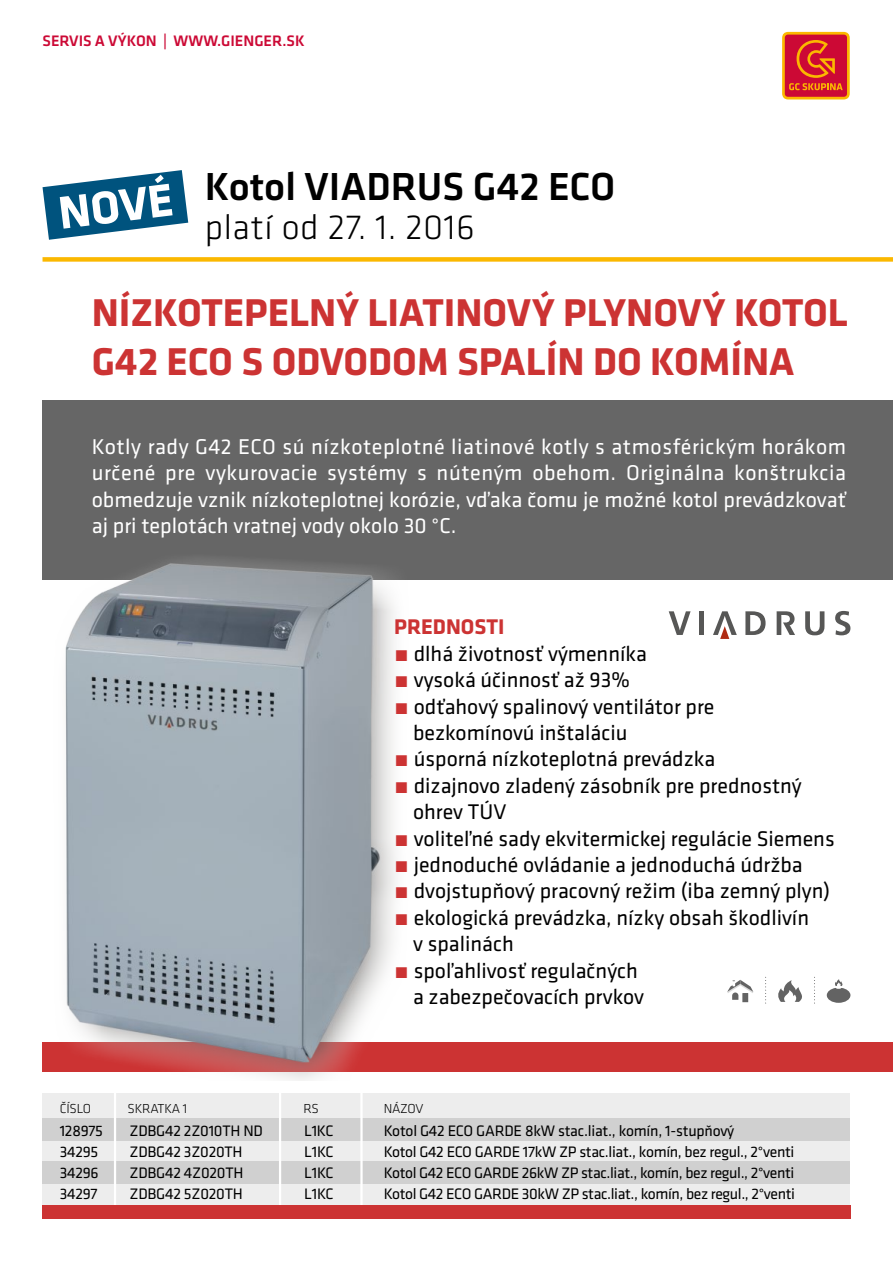
<style>
.page{position:relative;width:893px;height:1263px;background:#fff}
.page>*{position:absolute;margin:0;border:0;box-sizing:border-box;transform-origin:0 0}
.t1{font:700 45px "GC Klavika Head";color:#fff}
.t2{font:500 40.5px "GC Klavika Fein";color:#000}
.t3{font:700 40.2px/48.2px "GC Klavika";color:#c33}
.t4{font:300 36px "GC Klavika Fein";letter-spacing:.015em;color:#000}
.t5{font:22.2px/26.7px "GC Klavika";color:#fff;text-align:justify}
.t6{font:22.05px/26.4px "GC Klavika";color:#000}
.t7{font:700 22.05px "GC Klavika";color:#c33}
.t8{font:15.75px "GC Klavika";letter-spacing:-.02em;color:#000}
.t9{font:500 15px "GC Klavika Head";color:#cc0935}
.t10{font:300 13.5px "GC Klavika Fein";letter-spacing:-.015em;color:#000}
.s1{color:#c33}
</style>
<div class="page">
<div style="left:43px;top:1093px;width:807px;height:111px;background:#ededed"></div>
<div style="left:43px;top:1118px;width:807px;height:23px;background:#d0d0d0"></div>
<div style="left:43px;top:1161px;width:807px;height:23px;background:#d0d0d0"></div>
<div style="left:43px;top:1042px;width:850px;height:30px;background:#c33"></div>
<div style="left:43px;top:400px;width:850px;height:180px;background:#666"></div>
<svg style="left:782px;top:32px;width:68px;height:67px"></svg>
<div style="left:785px;top:35px;width:62px;height:62px;background:#cc0935;border-radius:3px"></div>
<svg style="left:789px;top:40px;width:54px;height:50px"></svg>
<div style="left:43px;top:257px;width:850px;height:5px;background:#fbb800"></div>
<img style="left:42px;top:512px;width:354px;height:568px">
<svg style="left:669px;top:611px;width:22px;height:24px"></svg>
<hr style="left:700px;top:611px;width:4px;height:24px;background:#575756">
<svg style="left:713px;top:611px;width:24px;height:28px"></svg>
<svg style="left:745px;top:611px;width:21px;height:24px"></svg>
<svg style="left:805px;top:611px;width:19px;height:24px"></svg>
<svg style="left:835px;top:611px;width:15px;height:24px"></svg>
<svg style="left:776px;top:611px;width:19px;height:24px"></svg>
<svg style="left:727px;top:980px;width:26px;height:22px"></svg>
<svg style="left:765px;top:976px;width:1px;height:28px"></svg>
<svg style="left:814px;top:976px;width:1px;height:28px"></svg>
<svg style="left:778px;top:980px;width:24px;height:22px"></svg>
<svg style="left:827px;top:979px;width:23px;height:24px"></svg>
<hr style="left:114px;top:1089px;width:2px;height:119px;background:#fff">
<hr style="left:279px;top:1089px;width:2px;height:119px;background:#fff">
<hr style="left:360px;top:1089px;width:3px;height:119px;background:#fff">
<div style="left:42px;top:1205px;width:808px;height:13px;background:#c33"></div>
<svg style="left:43px;top:170px;width:145px;height:70px"></svg>
<p class="t9" style="left:43px;top:30px;width:264px">SERVIS A VÝKON | WWW.GIENGER.SK</p>
<h1 class="t1" style="left:54px;top:179px;width:117px;rotate:-7deg">NOVÉ</h1>
<h2 class="t2" style="left:205px;top:160px;width:412px">Kotol VIADRUS G42 ECO</h2>
<h3 class="t4" style="left:205px;top:206px;width:271px">platí od 27. 1. 2016</h3>
<h3 class="t3" style="left:92px;top:287px;width:758px">NÍZKOTEPELNÝ LIATINOVÝ PLYNOVÝ KOTOL<br>G42 ECO S ODVODOM SPALÍN DO KOMÍNA</h3>
<p class="t5" style="left:92px;top:432px;width:756px">Kotly rady G42 ECO sú nízkoteplotné liatinové kotly s atmosférickým horákom určené pre vykurovacie systémy s núteným obehom. Originálna konštrukcia obmedzuje vznik nízkoteplotnej korózie, vďaka čomu je možné kotol prevádzkovať aj pri teplotách vratnej vody okolo 30 °C.</p>
<p class="t7" style="left:394px;top:611px;width:112px">PREDNOSTI</p>
<p class="t6" style="left:394px;top:640px;width:254px"><span class="s1">•</span> dlhá životnosť výmenníka</p>
<p class="t6" style="left:394px;top:666px;width:237px"><span class="s1">•</span> vysoká účinnosť až 93%</p>
<p class="t6" style="left:413px;top:692px;width:303px;text-indent:-19px"><span class="s1">•</span> odťahový spalinový ventilátor pre bezkomínovú inštaláciu</p>
<p class="t6" style="left:394px;top:745px;width:323px"><span class="s1">•</span> úsporná nízkoteplotná prevádzka</p>
<p class="t6" style="left:413px;top:772px;width:390px;text-indent:-19px"><span class="s1">•</span> dizajnovo zladený zásobník pre prednostný ohrev TÚV</p>
<p class="t6" style="left:394px;top:824px;width:442px"><span class="s1">•</span> voliteľné sady ekvitermickej regulácie Siemens</p>
<p class="t6" style="left:394px;top:851px;width:410px"><span class="s1">•</span> jednoduché ovládanie a jednoduchá údržba</p>
<p class="t6" style="left:394px;top:877px;width:437px"><span class="s1">•</span> dvojstupňový pracovný režim (iba zemný plyn)</p>
<p class="t6" style="left:413px;top:904px;width:397px;text-indent:-19px"><span class="s1">•</span> ekologická prevádzka, nízky obsah škodlivín v spalinách</p>
<p class="t6" style="left:394px;top:956px;width:251px;text-align:right"><span class="s1">•</span> spoľahlivosť regulačných a zabezpečovacích prvkov</p>
<p class="t10" style="left:60px;top:1100px;width:33px">ČÍSLO</p>
<p class="t10" style="left:128px;top:1100px;width:61px">SKRATKA 1</p>
<p class="t10" style="left:303px;top:1100px;width:17px">RS</p>
<p class="t10" style="left:384px;top:1100px;width:41px">NÁZOV</p>
<p class="t8" style="left:60px;top:1120px;width:45px">128975</p>
<p class="t8" style="left:129px;top:1120px;width:135px">ZDBG42 2Z010TH ND</p>
<p class="t8" style="left:304px;top:1120px;width:31px">L1KC</p>
<p class="t8" style="left:384px;top:1120px;width:352px">Kotol G42 ECO GARDE 8kW stac.liat., komín, 1-stupňový</p>
<p class="t8" style="left:60px;top:1141px;width:40px">34295</p>
<p class="t8" style="left:129px;top:1141px;width:115px">ZDBG42 3Z020TH</p>
<p class="t8" style="left:304px;top:1141px;width:31px">L1KC</p>
<p class="t8" style="left:384px;top:1141px;width:412px">Kotol G42 ECO GARDE 17kW ZP stac.liat., komín, bez regul., 2°venti</p>
<p class="t8" style="left:60px;top:1162px;width:40px">34296</p>
<p class="t8" style="left:129px;top:1162px;width:115px">ZDBG42 4Z020TH</p>
<p class="t8" style="left:304px;top:1162px;width:31px">L1KC</p>
<p class="t8" style="left:384px;top:1162px;width:412px">Kotol G42 ECO GARDE 26kW ZP stac.liat., komín, bez regul., 2°venti</p>
<p class="t8" style="left:60px;top:1183px;width:39px">34297</p>
<p class="t8" style="left:129px;top:1183px;width:115px">ZDBG42 5Z020TH</p>
<p class="t8" style="left:304px;top:1183px;width:31px">L1KC</p>
<p class="t8" style="left:384px;top:1183px;width:413px">Kotol G42 ECO GARDE 30kW ZP stac.liat., komín, bez regul., 2°venti</p>
</div>
